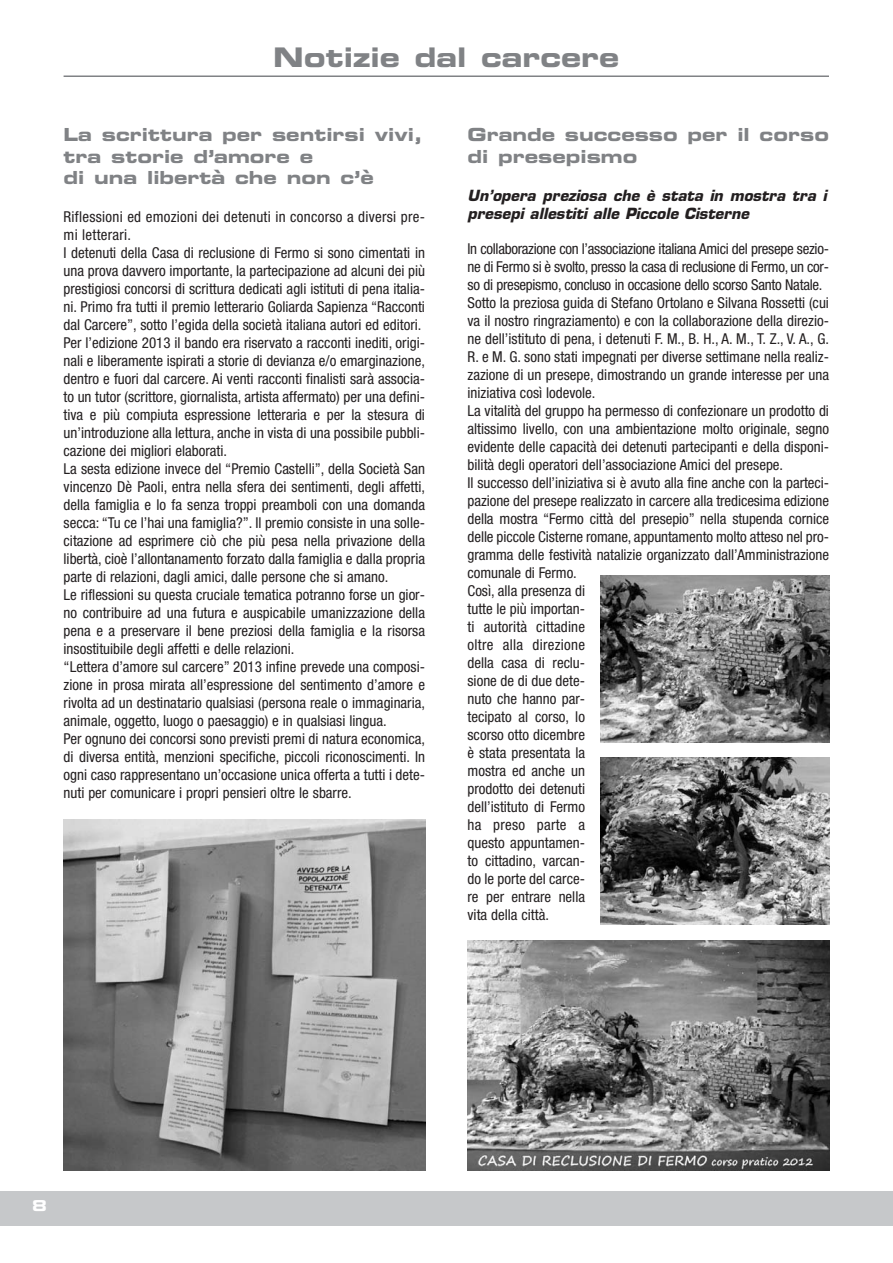
<style>
.page{position:relative;width:893px;height:1263px;background:#fff}
.page>*{position:absolute;margin:0;border:0;box-sizing:border-box;transform-origin:0 0}
.t1{font:27px "Eurostile Bold Extended Two";color:#808285}
.t2{font:18px/21.6px "Eurostile Bold Extended Two";color:#808285}
.t3{font:condensed 15px/18px "Helvetica Neue";color:#231f20}
.t4{font:italic 700 15px/18px "Eurostile";color:#231f20}
.t5{font:15px "Eurostile Bold Extended Two";color:#fff}
</style>
<div class="page">
<div style="left:0;top:1191px;width:893px;height:34px;background:#c6c8ca"></div>
<hr style="left:64px;top:75px;width:765px;height:2px;background:#808285">
<img style="left:600px;top:758px;width:229px;height:167px">
<img style="left:600px;top:575px;width:229px;height:167px">
<img style="left:64px;top:820px;width:361px;height:350px">
<img style="left:468px;top:940px;width:361px;height:230px">
<h1 class="t1" style="left:273px;top:47px;width:348px">Notizie dal carcere</h1>
<p class="t2" style="left:64px;top:126px;width:361px">La scrittura per sentirsi vivi, tra storie d’amore e<br>di una libertà che non c’è</p>
<p class="t3" style="left:64px;top:209px;width:363px">Riflessioni ed emozioni dei detenuti in concorso a diversi pre&shy;mi letterari.<br>I detenuti della Casa di reclusione di Fermo si sono cimentati in una prova davvero importante, la partecipazione ad alcuni dei più prestigiosi concorsi di scrittura dedicati agli istituti di pena italia&shy;ni. Primo fra tutti il premio letterario Goliarda Sapienza “Racconti dal Carcere”, sotto l’egida della società italiana autori ed editori.<br>Per l’edizione 2013 il bando era riservato a racconti inediti, origi&shy;nali e liberamente ispirati a storie di devianza e/o emarginazione, dentro e fuori dal carcere. Ai venti racconti finalisti sarà associa&shy;to un tutor (scrittore, giornalista, artista affermato) per una defini&shy;tiva e più compiuta espressione letteraria e per la stesura di un’introduzione alla lettura, anche in vista di una possibile pubbli&shy;cazione dei migliori elaborati.<br>La sesta edizione invece del “Premio Castelli”, della Società San vincenzo Dè Paoli, entra nella sfera dei sentimenti, degli affetti, della famiglia e lo fa senza troppi preamboli con una domanda secca: “Tu ce l’hai una famiglia?”. Il premio consiste in una solle&shy;citazione ad esprimere ciò che più pesa nella privazione della libertà, cioè l’allontanamento forzato dalla famiglia e dalla propria parte di relazioni, dagli amici, dalle persone che si amano.<br>Le riflessioni su questa cruciale tematica potranno forse un gior&shy;no contribuire ad una futura e auspicabile umanizzazione della pena e a preservare il bene preziosi della famiglia e la risorsa insostituibile degli affetti e delle relazioni.<br>“Lettera d’amore sul carcere” 2013 infine prevede una composi&shy;zione in prosa mirata all’espressione del sentimento d’amore e rivolta ad un destinatario qualsiasi (persona reale o immaginaria, animale, oggetto, luogo o paesaggio) e in qualsiasi lingua.<br>Per ognuno dei concorsi sono previsti premi di natura economica, di diversa entità, menzioni specifiche, piccoli riconoscimenti. In ogni caso rappresentano un’occasione unica offerta a tutti i dete&shy;nuti per comunicare i propri pensieri oltre le sbarre.</p>
<p class="t2" style="left:468px;top:126px;width:363px">Grande successo per il corso di presepismo</p>
<p class="t4" style="left:468px;top:188px;width:364px">Un’opera preziosa che è stata in mostra tra i presepi allestiti alle Piccole Cisterne</p>
<p class="t3" style="left:468px;top:241px;width:363px">In collaborazione con l’associazione italiana Amici del presepe sezio&shy;ne di Fermo si è svolto, presso la casa di reclusione di Fermo, un cor&shy;so di presepismo, concluso in occasione dello scorso Santo Natale.<br>Sotto la preziosa guida di Stefano Ortolano e Silvana Rossetti (cui va il nostro ringraziamento) e con la collaborazione della direzio&shy;ne dell’istituto di pena, i detenuti F. M., B. H., A. M., T. Z., V. A., G.<br>R. e M. G. sono stati impegnati per diverse settimane nella realiz&shy;zazione di un presepe, dimostrando un grande interesse per una iniziativa così lodevole.<br>La vitalità del gruppo ha permesso di confezionare un prodotto di altissimo livello, con una ambientazione molto originale, segno evidente delle capacità dei detenuti partecipanti e della disponi&shy;bilità degli operatori dell’associazione Amici del presepe.<br>Il successo dell’iniziativa si è avuto alla fine anche con la parteci&shy;pazione del presepe realizzato in carcere alla tredicesima edizione della mostra “Fermo città del presepio” nella stupenda cornice delle piccole Cisterne romane, appuntamento molto atteso nel pro&shy;gramma delle festività natalizie organizzato dall’Amministrazione comunale di Fermo.<br>Così, alla presenza di<br>tutte le più importan-<br>ti autorità cittadine<br>oltre alla direzione<br>della casa di reclu-<br>sione de di due dete-<br>nuto che hanno par-<br>tecipato al corso, lo<br>scorso otto dicembre<br>è stata presentata la<br>mostra ed anche un<br>prodotto dei detenuti<br>dell’istituto di Fermo<br>ha preso parte a<br>questo appuntamen-<br>to cittadino, varcan-<br>do le porte del carce-<br>re per entrare nella<br>vita della città.</p>
<p class="t5" style="left:32px;top:1200px;width:16px">8</p>
</div>
